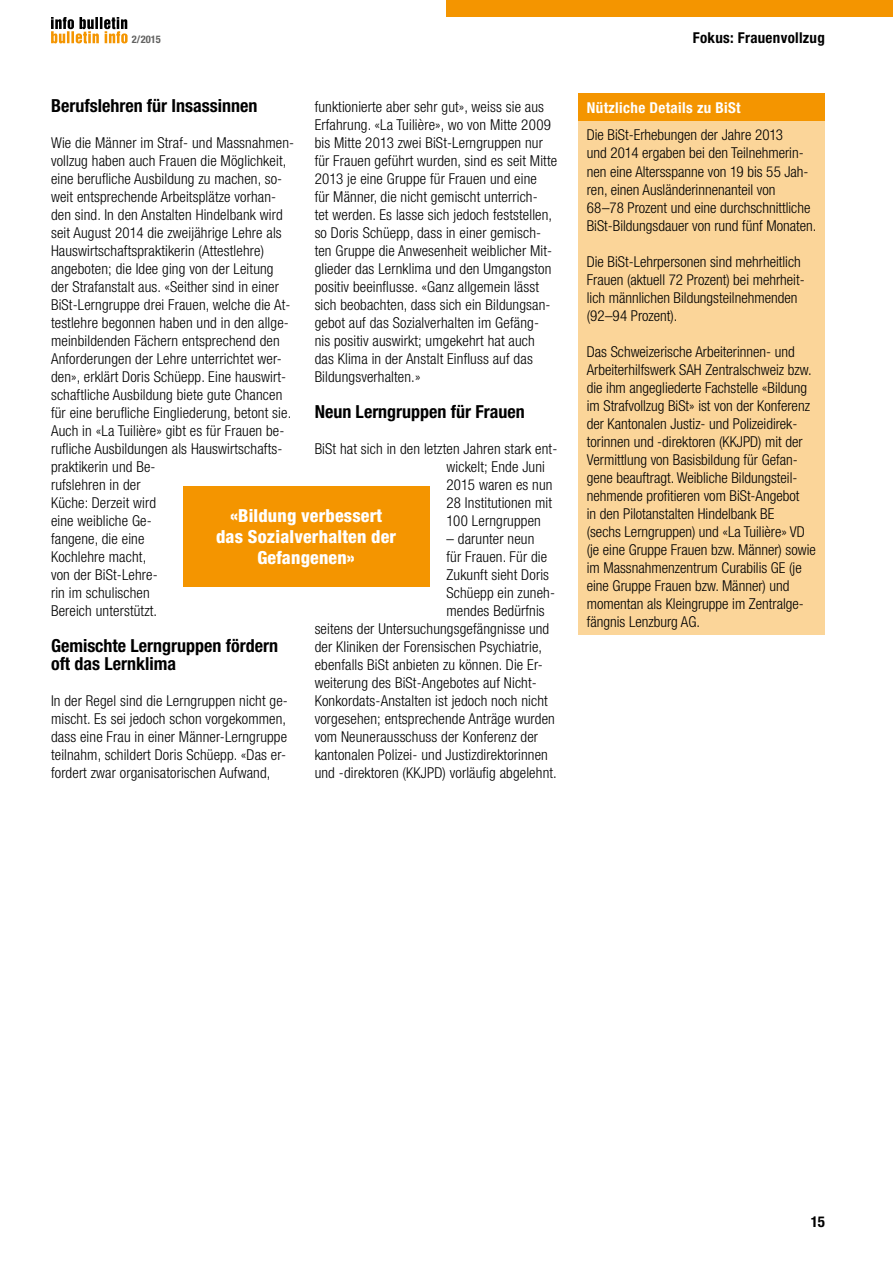
<style>
.page{position:relative;width:893px;height:1263px;background:#fff}
.page>*{position:absolute;margin:0;border:0;box-sizing:border-box;transform-origin:0 0}
.t1{font:700 condensed 18px/18px "Helvetica Neue LT Std";color:#000}
.t2{font:800 condensed 18px/21px "Helvetica Neue LT Std";letter-spacing:.01em;color:#fff;text-align:center}
.t3{font:300 condensed 15px/18px "Helvetica Neue LT Std";letter-spacing:.01em;color:#000}
.t4{font:700 condensed 15px "Helvetica Neue LT Std";letter-spacing:.025em;color:#fff}
.t5{font:700 condensed 15px "Helvetica Neue LT Std";letter-spacing:.02em;color:#000}
.t6{font:700 condensed 10.5px "Helvetica Neue LT Std";color:#626261}
</style>
<div class="page">
<div style="left:446px;top:0;width:447px;height:17px;background:#f49500"></div>
<svg style="left:51px;top:17px;width:77px;height:26px"></svg>
<div style="left:578px;top:94px;width:247px;height:27px;background:#f49500"></div>
<div style="left:578px;top:121px;width:247px;height:514px;background:#fbd599"></div>
<div style="left:183px;top:486px;width:246px;height:101px;background:#f49500"></div>
<p class="t6" style="left:132px;top:33px;width:31px">2/2015</p>
<p class="t1" style="left:51px;top:96px;width:208px">Berufslehren für Insassinnen</p>
<p class="t3" style="left:51px;top:133px;width:245px">Wie die Männer im Straf- und Massnahmen&shy;vollzug haben auch Frauen die Möglichkeit, eine berufliche Ausbildung zu machen, so&shy;weit entsprechende Arbeitsplätze vorhan&shy;den sind. In den Anstalten Hindelbank wird seit August 2014 die zweijährige Lehre als Hauswirtschaftspraktikerin (Attestlehre) angeboten; die Idee ging von der Leitung der Strafanstalt aus. «Seither sind in einer BiSt-Lerngruppe drei Frauen, welche die At&shy;testlehre begonnen haben und in den allge&shy;meinbildenden Fächern entsprechend den Anforderungen der Lehre unterrichtet wer&shy;den», erklärt Doris Schüepp. Eine hauswirt&shy;schaftliche Ausbildung biete gute Chancen für eine berufliche Eingliederung, betont sie.<br>Auch in «La Tuilière» gibt es für Frauen be&shy;rufliche Ausbildungen als Hauswirtschafts&shy;praktikerin und Be-<br>rufslehren in der<br>Küche: Derzeit wird<br>eine weibliche Ge-<br>fangene, die eine<br>Kochlehre macht,<br>von der BiSt-Lehre-<br>rin im schulischen<br>Bereich unterstützt.</p>
<p class="t1" style="left:51px;top:636px;width:229px">Gemischte Lerngruppen fördern oft das Lernklima</p>
<p class="t3" style="left:51px;top:691px;width:238px;text-align:justify">In der Regel sind die Lerngruppen nicht ge&shy;mischt. Es sei jedoch schon vorgekommen, dass eine Frau in einer Männer-Lerngruppe teilnahm, schildert Doris Schüepp. «Das er&shy;fordert zwar organisatorischen Aufwand,</p>
<p class="t3" style="left:315px;top:97px;width:244px">funktionierte aber sehr gut», weiss sie aus Erfahrung. «La Tuilière», wo von Mitte 2009 bis Mitte 2013 zwei BiSt-Lerngruppen nur für Frauen geführt wurden, sind es seit Mitte 2013 je eine Gruppe für Frauen und eine<br>für Männer, die nicht gemischt unterrich-<br>tet werden. Es lasse sich jedoch feststellen, so Doris Schüepp, dass in einer gemisch&shy;ten Gruppe die Anwesenheit weiblicher Mit&shy;glieder das Lernklima und den Umgangston positiv beeinflusse. «Ganz allgemein lässt sich beobachten, dass sich ein Bildungsan&shy;gebot auf das Sozialverhalten im Gefäng&shy;nis positiv auswirkt; umgekehrt hat auch das Klima in der Anstalt Einfluss auf das Bildungsverhalten.»</p>
<p class="t1" style="left:315px;top:402px;width:212px">Neun Lerngruppen für Frauen</p>
<p class="t3" style="left:446px;top:439px;width:112px;text-indent:-132px">BiSt hat sich in den letzten Jahren stark ent&shy;wickelt; Ende Juni<br>2015 waren es nun<br>28 Institutionen mit<br>100 Lerngruppen</p>
<p class="t3" style="left:446px;top:529px;width:89px">– darunter neun</p>
<p class="t3" style="left:446px;top:547px;width:102px">für Frauen. Für die</p>
<p class="t3" style="left:446px;top:565px;width:104px">Zukunft sieht Doris</p>
<p class="t3" style="left:446px;top:583px;width:110px">Schüepp ein zuneh-</p>
<p class="t3" style="left:446px;top:601px;width:100px">mendes Bedürfnis</p>
<p class="t3" style="left:315px;top:619px;width:236px">seitens der Untersuchungsgefängnisse und</p>
<p class="t3" style="left:315px;top:637px;width:229px">der Kliniken der Forensischen Psychiatrie,</p>
<p class="t3" style="left:315px;top:655px;width:230px">ebenfalls BiSt anbieten zu können. Die Er-</p>
<p class="t3" style="left:315px;top:673px;width:224px">weiterung des BiSt-Angebotes auf Nicht-</p>
<p class="t3" style="left:315px;top:691px;width:235px">Konkordats-Anstalten ist jedoch noch nicht</p>
<p class="t3" style="left:315px;top:709px;width:242px">vorgesehen; entsprechende Anträge wurden</p>
<p class="t3" style="left:315px;top:727px;width:225px">vom Neunerausschuss der Konferenz der</p>
<p class="t3" style="left:315px;top:745px;width:235px">kantonalen Polizei- und Justizdirektorinnen</p>
<p class="t3" style="left:315px;top:763px;width:244px">und -direktoren (KKJPD) vorläufig abgelehnt.</p>
<p class="t2" style="left:216px;top:505px;width:182px">«Bildung verbessert das Sozialverhalten der<br>Gefangenen»</p>
<p class="t5" style="left:693px;top:29px;width:134px">Fokus: Frauenvollzug</p>
<p class="t4" style="left:587px;top:98px;width:155px">Nützliche Details zu BiSt</p>
<p class="t3" style="left:587px;top:126px;width:231px">Die BiSt-Erhebungen der Jahre 2013<br>und 2014 ergaben bei den Teilnehmerin&shy;nen eine Altersspanne von 19 bis 55 Jah&shy;ren, einen Ausländerinnenanteil von 68–78 Prozent und eine durchschnittliche BiSt-Bildungsdauer von rund fünf Monaten.</p>
<p class="t3" style="left:587px;top:252px;width:219px">Die BiSt-Lehrpersonen sind mehrheitlich Frauen (aktuell 72 Prozent) bei mehrheit&shy;lich männlichen Bildungsteilnehmenden (92–94 Prozent).</p>
<p class="t3" style="left:587px;top:342px;width:230px">Das Schweizerische Arbeiterinnen- und Arbeiterhilfswerk SAH Zentralschweiz bzw. die ihm angegliederte Fachstelle «Bildung im Strafvollzug BiSt» ist von der Konferenz der Kantonalen Justiz- und Polizeidirek&shy;torinnen und -direktoren (KKJPD) mit der Vermittlung von Basisbildung für Gefan&shy;gene beauftragt. Weibliche Bildungsteil&shy;nehmende profitieren vom BiSt-Angebot<br>in den Pilotanstalten Hindelbank BE<br>(sechs Lerngruppen) und «La Tuilière» VD (je eine Gruppe Frauen bzw. Männer) sowie im Massnahmenzentrum Curabilis GE (je eine Gruppe Frauen bzw. Männer) und momentan als Kleingruppe im Zentralge&shy;fängnis Lenzburg AG.</p>
<p class="t5" style="left:811px;top:1212px;width:16px">15</p>
</div>
